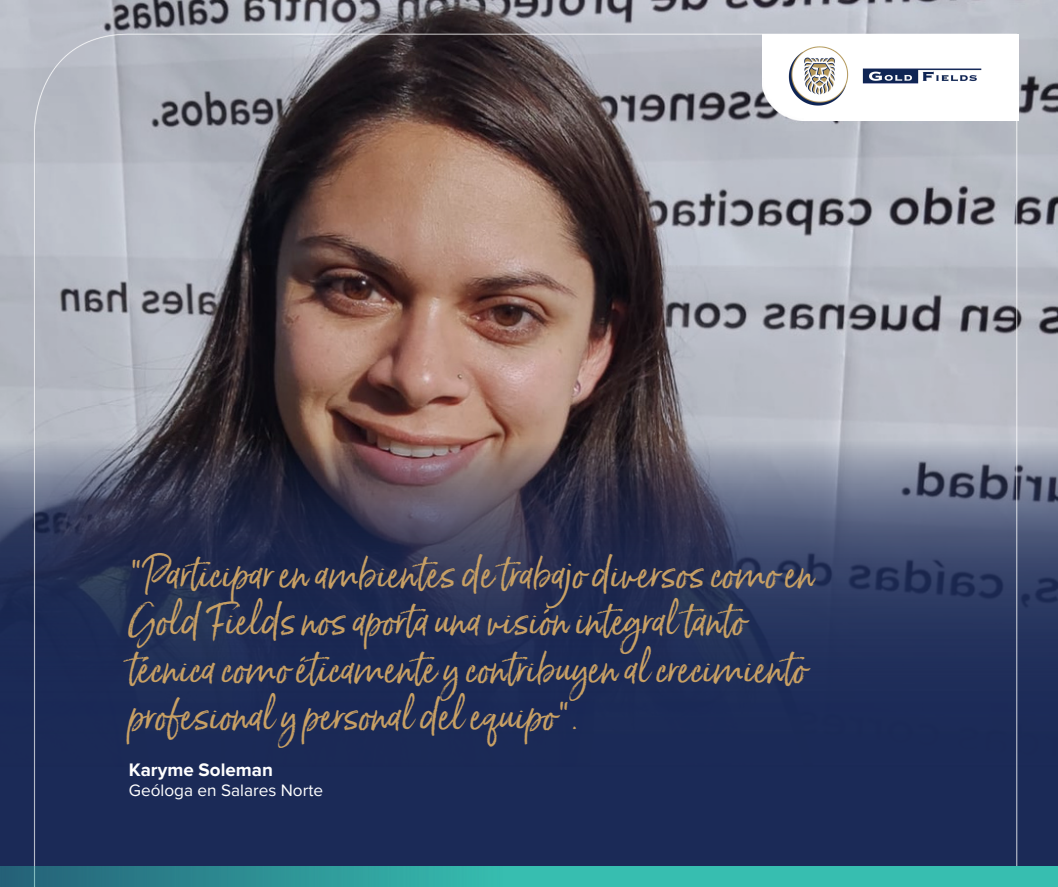
<style>
.page{position:relative;width:1058px;height:887px;background:#fff}
.page>*{position:absolute;margin:0;border:0;box-sizing:border-box;transform-origin:0 0}
.t1{font:39.15px/47.2px "Born Ready";color:#c8a064}
.t2{font:700 18.75px "Proxima Nova";color:#fff}
.t3{font:17.1px "Proxima Nova";color:#fff}
</style>
<div class="page">
<img style="left:0;top:0;width:1052px;height:866px">
<img style="left:0;top:866px;width:1058px;height:20px">
<img style="left:762px;top:34px;width:256px;height:86px">
<img style="left:773px;top:9px;width:225px;height:126px">
<p class="t1" style="left:129px;top:549px;width:687px">"Participar en ambientes detrabajo diversos como en Gold Fields nos aporta una visión integral tanto técnica como éticamente y contribuyen al crecimiento profesional y personal del equipo".</p>
<p class="t2" style="left:129px;top:761px;width:146px">Karyme Soleman</p>
<p class="t3" style="left:129px;top:782px;width:196px">Geóloga en Salares Norte</p>
</div>
